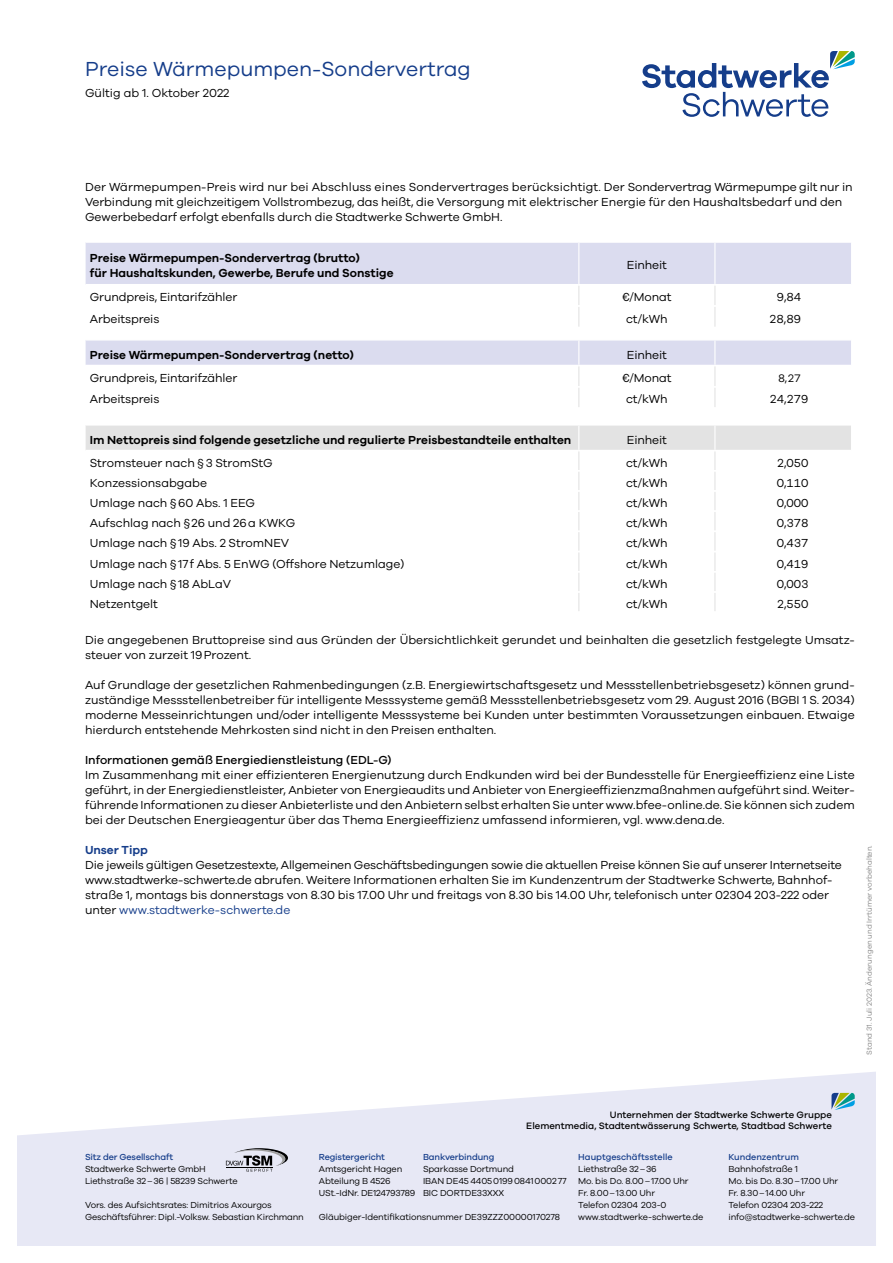
<style>
.page{position:relative;width:893px;height:1263px;background:#fff}
.page>*{position:absolute;margin:0;border:0;box-sizing:border-box;transform-origin:0 0}
.t1{font:21px "Galano Grotesque";color:#153d8a}
.t2{font:12px/15px "Galano Grotesque";color:#000}
.t3{font:600 12px/15px "Galano Grotesque";color:#000}
.t4{font:500 12px "Galano Grotesque";color:#000}
.t5{font:600 12px "Galano Grotesque";color:#153d8a}
.t6{font:11.25px "Galano Grotesque";color:#000}
.t7{font:500 9.6px/10.9px "Galano Grotesque";color:#000;text-align:right}
.t8{font:9px/12px "Galano Grotesque";letter-spacing:-.015em;color:#000}
.t9{font:500 9px "Galano Grotesque";letter-spacing:-.015em;color:#153d8a}
.t10{font:7.5px "Galano Grotesque";color:#878787}
.s1{color:#153d8a}
</style>
<div class="page">
<svg style="left:17px;top:1072px;width:859px;height:174px;fill:#e7e8f5"></svg>
<svg style="left:226px;top:1148px;width:62px;height:24px"></svg>
<svg style="left:642px;top:51px;width:213px;height:66px"></svg>
<svg style="left:831px;top:1093px;width:24px;height:17px"></svg>
<div style="left:86px;top:243px;width:765px;height:41px;background:#dbdcef"></div>
<hr style="left:578px;top:243px;width:1px;height:41px;background:#fff">
<hr style="left:714px;top:243px;width:1px;height:41px;background:#fff">
<svg style="left:85px;top:286px;width:766px;height:325px"></svg>
<hr style="left:86px;top:305px;width:493px;height:2px;background:#fff">
<hr style="left:579px;top:305px;width:136px;height:2px;background:#fff">
<hr style="left:715px;top:305px;width:136px;height:2px;background:#fff">
<hr style="left:85px;top:365px;width:494px;height:1px;background:#fff">
<hr style="left:579px;top:365px;width:136px;height:1px;background:#fff">
<hr style="left:715px;top:365px;width:136px;height:1px;background:#fff">
<hr style="left:86px;top:386px;width:493px;height:1px;background:#fff">
<hr style="left:579px;top:386px;width:136px;height:1px;background:#fff">
<hr style="left:715px;top:386px;width:136px;height:1px;background:#fff">
<hr style="left:85px;top:407px;width:494px;height:2px;background:#fff">
<hr style="left:579px;top:407px;width:136px;height:2px;background:#fff">
<hr style="left:715px;top:407px;width:136px;height:2px;background:#fff">
<hr style="left:86px;top:450px;width:493px;height:1px;background:#fff">
<hr style="left:579px;top:450px;width:136px;height:1px;background:#fff">
<hr style="left:715px;top:450px;width:136px;height:1px;background:#fff">
<hr style="left:86px;top:470px;width:493px;height:1px;background:#fff">
<hr style="left:579px;top:470px;width:136px;height:1px;background:#fff">
<hr style="left:715px;top:470px;width:136px;height:1px;background:#fff">
<hr style="left:86px;top:490px;width:493px;height:2px;background:#fff">
<hr style="left:579px;top:490px;width:136px;height:2px;background:#fff">
<hr style="left:715px;top:490px;width:136px;height:2px;background:#fff">
<hr style="left:86px;top:510px;width:493px;height:2px;background:#fff">
<hr style="left:579px;top:510px;width:136px;height:2px;background:#fff">
<hr style="left:715px;top:510px;width:136px;height:2px;background:#fff">
<hr style="left:86px;top:531px;width:493px;height:1px;background:#fff">
<hr style="left:579px;top:531px;width:136px;height:1px;background:#fff">
<hr style="left:715px;top:531px;width:136px;height:1px;background:#fff">
<hr style="left:86px;top:551px;width:493px;height:1px;background:#fff">
<hr style="left:579px;top:551px;width:136px;height:1px;background:#fff">
<hr style="left:715px;top:551px;width:136px;height:1px;background:#fff">
<hr style="left:86px;top:571px;width:493px;height:1px;background:#fff">
<hr style="left:579px;top:571px;width:136px;height:1px;background:#fff">
<hr style="left:715px;top:571px;width:136px;height:1px;background:#fff">
<hr style="left:86px;top:591px;width:493px;height:2px;background:#fff">
<hr style="left:579px;top:591px;width:136px;height:2px;background:#fff">
<hr style="left:715px;top:591px;width:136px;height:2px;background:#fff">
<h1 class="t1" style="left:85px;top:57px;width:387px">Preise Wärmepumpen-Sondervertrag</h1>
<p class="t2" style="left:85px;top:85px;width:146px">Gültig ab 1. Oktober 2022</p>
<p class="t2" style="left:85px;top:179px;width:769px">Der Wärmepumpen-Preis wird nur bei Abschluss eines Sondervertrages berücksichtigt. Der Sondervertrag Wärmepumpe gilt nur in<br>Verbindung mit gleichzeitigem Vollstrombezug, das heißt, die Versorgung mit elektrischer Energie für den Haushaltsbedarf und den<br>Gewerbebedarf erfolgt ebenfalls durch die Stadtwerke Schwerte GmbH.</p>
<p class="t3" style="left:90px;top:250px;width:305px">Preise Wärmepumpen-Sondervertrag (brutto)<br>für Haushaltskunden, Gewerbe, Berufe und Sonstige</p>
<p class="t2" style="left:627px;top:257px;width:42px">Einheit</p>
<p class="t2" style="left:90px;top:289px;width:149px">Grundpreis, Eintarifzähler</p>
<p class="t2" style="left:622px;top:289px;width:51px">€/Monat</p>
<p class="t2" style="left:777px;top:289px;width:26px">9,84</p>
<p class="t2" style="left:90px;top:311px;width:71px">Arbeitspreis</p>
<p class="t2" style="left:626px;top:311px;width:43px">ct/kWh</p>
<p class="t2" style="left:769px;top:311px;width:33px">28,89</p>
<p class="t3" style="left:90px;top:347px;width:266px">Preise Wärmepumpen-Sondervertrag (netto)</p>
<p class="t2" style="left:627px;top:347px;width:42px">Einheit</p>
<p class="t2" style="left:90px;top:370px;width:149px">Grundpreis, Eintarifzähler</p>
<p class="t2" style="left:622px;top:370px;width:51px">€/Monat</p>
<p class="t6" style="left:778px;top:371px;width:24px">8,27</p>
<p class="t2" style="left:90px;top:391px;width:71px">Arbeitspreis</p>
<p class="t2" style="left:626px;top:391px;width:43px">ct/kWh</p>
<p class="t2" style="left:769px;top:391px;width:41px">24,279</p>
<p class="t3" style="left:90px;top:432px;width:483px">Im Nettopreis sind folgende gesetzliche und regulierte Preisbestandteile enthalten</p>
<p class="t2" style="left:627px;top:432px;width:42px">Einheit</p>
<p class="t2" style="left:90px;top:455px;width:184px">Stromsteuer nach §3 StromStG</p>
<p class="t2" style="left:626px;top:455px;width:43px">ct/kWh</p>
<p class="t2" style="left:777px;top:455px;width:33px">2,050</p>
<p class="t2" style="left:90px;top:475px;width:119px">Konzessionsabgabe</p>
<p class="t2" style="left:626px;top:475px;width:43px">ct/kWh</p>
<p class="t2" style="left:777px;top:475px;width:33px">0,110</p>
<p class="t2" style="left:90px;top:495px;width:167px">Umlage nach §60 Abs. 1 EEG</p>
<p class="t2" style="left:626px;top:495px;width:43px">ct/kWh</p>
<p class="t2" style="left:777px;top:495px;width:33px">0,000</p>
<p class="t2" style="left:90px;top:515px;width:207px">Aufschlag nach §26 und 26a KWKG</p>
<p class="t2" style="left:626px;top:515px;width:43px">ct/kWh</p>
<p class="t2" style="left:777px;top:515px;width:33px">0,378</p>
<p class="t2" style="left:90px;top:535px;width:201px">Umlage nach §19 Abs. 2 StromNEV</p>
<p class="t2" style="left:626px;top:535px;width:43px">ct/kWh</p>
<p class="t2" style="left:777px;top:535px;width:33px">0,437</p>
<p class="t2" style="left:90px;top:556px;width:316px">Umlage nach §17 f Abs. 5 EnWG (Offshore Netzumlage)</p>
<p class="t2" style="left:626px;top:556px;width:43px">ct/kWh</p>
<p class="t2" style="left:777px;top:556px;width:33px">0,419</p>
<p class="t2" style="left:90px;top:576px;width:143px">Umlage nach §18 AbLaV</p>
<p class="t2" style="left:626px;top:576px;width:43px">ct/kWh</p>
<p class="t2" style="left:777px;top:576px;width:33px">0,003</p>
<p class="t2" style="left:90px;top:596px;width:70px">Netzentgelt</p>
<p class="t2" style="left:626px;top:596px;width:43px">ct/kWh</p>
<p class="t2" style="left:777px;top:596px;width:33px">2,550</p>
<p class="t2" style="left:85px;top:632px;width:771px">Die angegebenen Bruttopreise sind aus Gründen der Übersichtlichkeit gerundet und beinhalten die gesetzlich festgelegte Umsatz&shy;steuer von zurzeit 19Prozent.</p>
<p class="t2" style="left:85px;top:677px;width:771px">Auf Grundlage der gesetzlichen Rahmenbedingungen (z.B. Energiewirtschaftsgesetz und Messstellenbetriebsgesetz) können grund&shy;zuständige Messstellenbetreiber für intelligente Messsysteme gemäß Messstellenbetriebsgesetz vom 29. August 2016 (BGBI 1 S. 2034) moderne Messeinrichtungen und/oder intelligente Messsysteme bei Kunden unter bestimmten Voraussetzungen einbauen. Etwaige hierdurch entstehende Mehrkosten sind nicht in den Preisen enthalten.</p>
<p class="t4" style="left:85px;top:753px;width:308px">Informationen gemäß Energiedienstleistung (EDL-G)</p>
<p class="t2" style="left:85px;top:767px;width:771px;text-align:justify">Im Zusammenhang mit einer effizienteren Energienutzung durch Endkunden wird bei der Bundesstelle für Energieeffizienz eine Liste geführt, in der Energiedienstleister, Anbieter von Energieaudits und Anbieter von Energieeffizienzmaßnahmen aufgeführt sind. Weiter&shy;führende Informationen zu dieser Anbieterliste und den Anbietern selbst erhalten Sie unter www.bfee-online.de. Sie können sich zudem bei der Deutschen Energieagentur über das Thema Energieeffizienz umfassend informieren, vgl. www.dena.de.</p>
<p class="t5" style="left:85px;top:843px;width:64px">Unser Tipp</p>
<p class="t2" style="left:85px;top:857px;width:758px">Die jeweils gültigen Gesetzestexte, Allgemeinen Geschäftsbedingungen sowie die aktuellen Preise können Sie auf unserer Internetseite www.stadtwerke-schwerte.de abrufen. Weitere Informationen erhalten Sie im Kundenzentrum der Stadtwerke Schwerte, Bahnhof&shy;straße 1, montags bis donnerstags von 8.30 bis 17.00 Uhr und freitags von 8.30 bis 14.00 Uhr, telefonisch unter 02304 203-222 oder unter <span class="s1">www.stadtwerke-schwerte.de</span></p>
<p class="t10" style="left:865px;top:1054px;width:211px;rotate:-90deg">Stand 31. Juli 2023. Änderungen und Irrtümer vorbehalten.</p>
<p class="t9" style="left:85px;top:1152px;width:90px">Sitz der Gesellschaft</p>
<p class="t8" style="left:85px;top:1163px;width:154px">Stadtwerke Schwerte GmbH<br>Liethstraße 32–36 | 58239 Schwerte</p>
<p class="t8" style="left:85px;top:1199px;width:220px">Vors. des Aufsichtsrates: Dimitrios Axourgos<br>Geschäftsführer: Dipl.-Volksw. Sebastian Kirchmann</p>
<p class="t7" style="left:526px;top:1108px;width:307px">Unternehmen der Stadtwerke Schwerte Gruppe<br>Elementmedia, Stadtentwässerung Schwerte, Stadtbad Schwerte</p>
<p class="t9" style="left:319px;top:1152px;width:68px">Registergericht</p>
<p class="t8" style="left:319px;top:1163px;width:98px">Amtsgericht Hagen<br>Abteilung B 4526<br>USt.-IdNr. DE124793789</p>
<p class="t8" style="left:319px;top:1211px;width:242px">Gläubiger-Identifikationsnummer DE39ZZZ00000170278</p>
<p class="t9" style="left:423px;top:1152px;width:73px">Bankverbindung</p>
<p class="t8" style="left:423px;top:1163px;width:145px">Sparkasse Dortmund<br>IBAN DE45 440501990841000277<br>BIC DORTDE33XXX</p>
<p class="t9" style="left:578px;top:1152px;width:96px">Hauptgeschäftsstelle</p>
<p class="t8" style="left:578px;top:1163px;width:127px">Liethstraße 32–36<br>Mo. bis Do. 8.00–17.00 Uhr<br>Fr. 8.00–13.00 Uhr<br>Telefon 02304 203-0 www.stadtwerke-schwerte.de</p>
<p class="t9" style="left:728px;top:1152px;width:72px">Kundenzentrum</p>
<p class="t8" style="left:728px;top:1163px;width:128px">Bahnhofstraße 1<br>Mo. bis Do. 8.30–17.00 Uhr<br>Fr. 8.30–14.00 Uhr<br>Telefon 02304 203-222 info@stadtwerke-schwerte.de</p>
</div>
